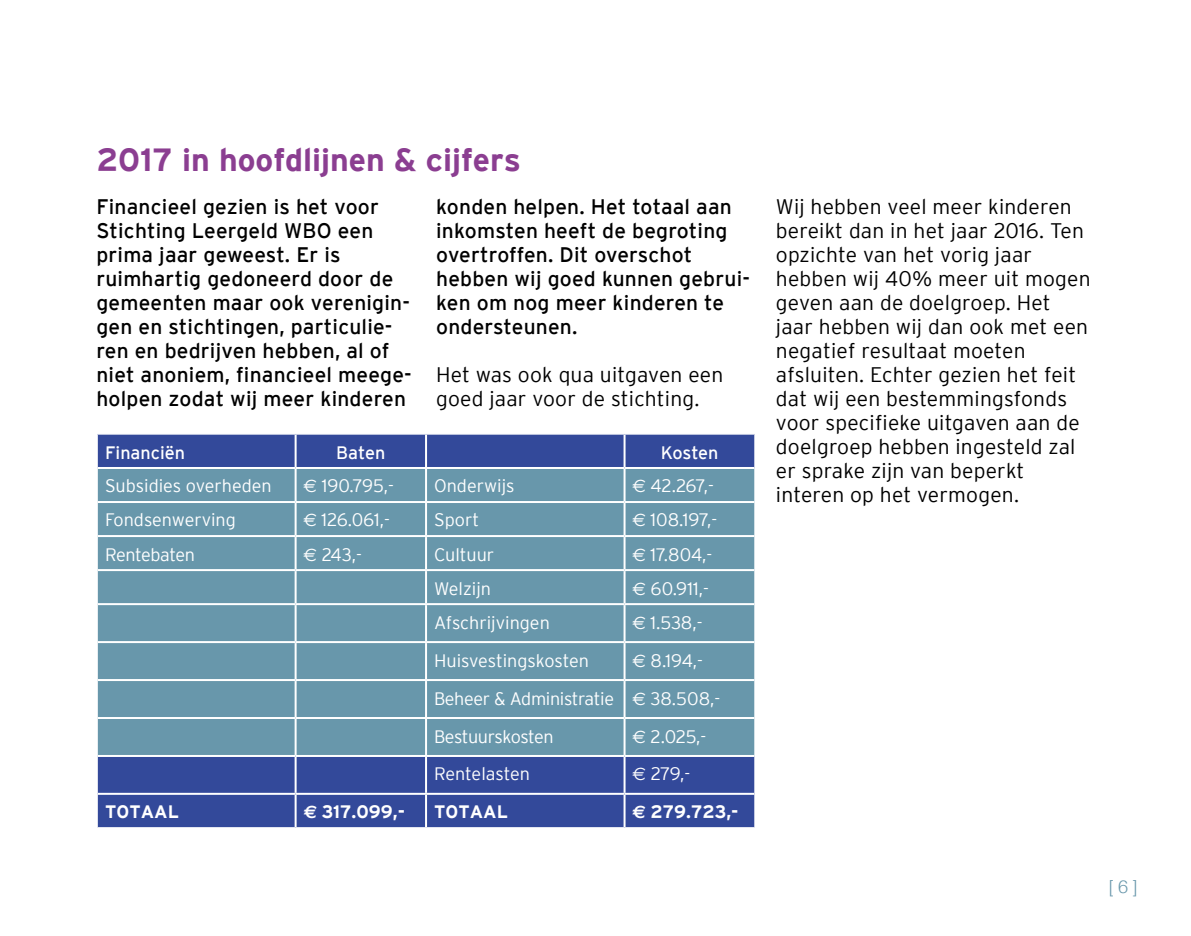
<style>
.page{position:relative;width:1191px;height:936px;background:#fff}
.page>*{position:absolute;margin:0;border:0;box-sizing:border-box;transform-origin:0 0}
.t1{font:700 32px "Interstate";color:#8b3e91}
.t2{font:300 21px/24px "Interstate";letter-spacing:.01em;color:#000}
.t3{font:21px/24px "Interstate";letter-spacing:.01em;color:#000}
.t4{font:300 18px/38px "Interstate";letter-spacing:-.005em;color:#fff}
.t5{font:700 18px "Interstate";color:#fff}
.t6{font:18px "Interstate";color:#fff}
.t7{font:300 18px "Interstate";letter-spacing:-.025em;color:#fff}
.t8{font:300 18px "Helvetica Neue";color:#6897ab}
.s1{font-family:"Euro Sans";font-weight:400}
.s2{font-family:"Euro Sans"}
</style>
<div class="page">
<div style="left:98px;top:434px;width:656px;height:393px;background:#33499a"></div>
<div style="left:98px;top:469px;width:656px;height:286px;background:#6897ab"></div>
<hr style="left:98px;top:467px;width:198px;height:2px;background:#fff">
<hr style="left:296px;top:467px;width:130px;height:2px;background:#fff">
<hr style="left:426px;top:467px;width:198px;height:2px;background:#fff">
<hr style="left:624px;top:467px;width:130px;height:2px;background:#fff">
<hr style="left:295px;top:434px;width:2px;height:33px;background:#fff">
<hr style="left:295px;top:469px;width:2px;height:32px;background:#fff">
<hr style="left:295px;top:503px;width:2px;height:32px;background:#fff">
<hr style="left:295px;top:537px;width:2px;height:32px;background:#fff">
<hr style="left:295px;top:571px;width:2px;height:32px;background:#fff">
<hr style="left:295px;top:605px;width:2px;height:36px;background:#fff">
<hr style="left:295px;top:643px;width:2px;height:36px;background:#fff">
<hr style="left:295px;top:681px;width:2px;height:36px;background:#fff">
<hr style="left:295px;top:719px;width:2px;height:36px;background:#fff">
<hr style="left:295px;top:757px;width:2px;height:35px;background:#fff">
<hr style="left:295px;top:794px;width:2px;height:33px;background:#fff">
<hr style="left:425px;top:434px;width:2px;height:33px;background:#fff">
<hr style="left:623px;top:434px;width:2px;height:33px;background:#fff">
<hr style="left:425px;top:469px;width:2px;height:32px;background:#fff">
<hr style="left:623px;top:469px;width:2px;height:32px;background:#fff">
<hr style="left:425px;top:503px;width:2px;height:32px;background:#fff">
<hr style="left:623px;top:503px;width:2px;height:32px;background:#fff">
<hr style="left:425px;top:537px;width:2px;height:32px;background:#fff">
<hr style="left:623px;top:537px;width:2px;height:32px;background:#fff">
<hr style="left:425px;top:571px;width:2px;height:32px;background:#fff">
<hr style="left:623px;top:571px;width:2px;height:32px;background:#fff">
<hr style="left:425px;top:605px;width:2px;height:36px;background:#fff">
<hr style="left:623px;top:605px;width:2px;height:36px;background:#fff">
<hr style="left:425px;top:643px;width:2px;height:36px;background:#fff">
<hr style="left:623px;top:643px;width:2px;height:36px;background:#fff">
<hr style="left:425px;top:681px;width:2px;height:36px;background:#fff">
<hr style="left:623px;top:681px;width:2px;height:36px;background:#fff">
<hr style="left:425px;top:719px;width:2px;height:36px;background:#fff">
<hr style="left:623px;top:719px;width:2px;height:36px;background:#fff">
<hr style="left:425px;top:757px;width:2px;height:35px;background:#fff">
<hr style="left:623px;top:757px;width:2px;height:35px;background:#fff">
<hr style="left:425px;top:794px;width:2px;height:33px;background:#fff">
<hr style="left:623px;top:794px;width:2px;height:33px;background:#fff">
<hr style="left:98px;top:501px;width:198px;height:2px;background:#fff">
<hr style="left:296px;top:501px;width:130px;height:2px;background:#fff">
<hr style="left:426px;top:501px;width:198px;height:2px;background:#fff">
<hr style="left:624px;top:501px;width:130px;height:2px;background:#fff">
<hr style="left:98px;top:535px;width:198px;height:2px;background:#fff">
<hr style="left:296px;top:535px;width:130px;height:2px;background:#fff">
<hr style="left:426px;top:535px;width:198px;height:2px;background:#fff">
<hr style="left:624px;top:535px;width:130px;height:2px;background:#fff">
<hr style="left:98px;top:569px;width:198px;height:2px;background:#fff">
<hr style="left:296px;top:569px;width:130px;height:2px;background:#fff">
<hr style="left:426px;top:569px;width:198px;height:2px;background:#fff">
<hr style="left:624px;top:569px;width:130px;height:2px;background:#fff">
<hr style="left:98px;top:603px;width:198px;height:2px;background:#fff">
<hr style="left:296px;top:603px;width:130px;height:2px;background:#fff">
<hr style="left:426px;top:603px;width:198px;height:2px;background:#fff">
<hr style="left:624px;top:603px;width:130px;height:2px;background:#fff">
<hr style="left:98px;top:641px;width:198px;height:2px;background:#fff">
<hr style="left:296px;top:641px;width:130px;height:2px;background:#fff">
<hr style="left:426px;top:641px;width:198px;height:2px;background:#fff">
<hr style="left:624px;top:641px;width:130px;height:2px;background:#fff">
<hr style="left:98px;top:679px;width:198px;height:2px;background:#fff">
<hr style="left:296px;top:679px;width:130px;height:2px;background:#fff">
<hr style="left:426px;top:679px;width:198px;height:2px;background:#fff">
<hr style="left:624px;top:679px;width:130px;height:2px;background:#fff">
<hr style="left:98px;top:717px;width:198px;height:2px;background:#fff">
<hr style="left:296px;top:717px;width:130px;height:2px;background:#fff">
<hr style="left:426px;top:717px;width:198px;height:2px;background:#fff">
<hr style="left:624px;top:717px;width:130px;height:2px;background:#fff">
<hr style="left:98px;top:755px;width:198px;height:2px;background:#fff">
<hr style="left:296px;top:755px;width:130px;height:2px;background:#fff">
<hr style="left:426px;top:755px;width:198px;height:2px;background:#fff">
<hr style="left:624px;top:755px;width:130px;height:2px;background:#fff">
<hr style="left:98px;top:792px;width:198px;height:2px;background:#fff">
<hr style="left:296px;top:792px;width:130px;height:2px;background:#fff">
<hr style="left:426px;top:792px;width:198px;height:2px;background:#fff">
<hr style="left:624px;top:792px;width:130px;height:2px;background:#fff">
<h1 class="t1" style="left:96px;top:142px;width:426px">2017 in hoofdlijnen &amp; cijfers</h1>
<p class="t3" style="left:96px;top:194px;width:317px">Financieel gezien is het voor<br>Stichting Leergeld WBO een prima jaar geweest. Er is ruimhartig gedoneerd door de gemeenten maar ook verenigin&shy;gen en stichtingen, particulie&shy;ren en bedrijven hebben, al of niet anoniem, financieel meege&shy;holpen zodat wij meer kinderen</p>
<p class="t3" style="left:436px;top:194px;width:315px">konden helpen. Het totaal aan inkomsten heeft de begroting overtroffen. Dit overschot hebben wij goed kunnen gebrui&shy;ken om nog meer kinderen te ondersteunen.</p>
<p class="t2" style="left:436px;top:362px;width:289px">Het was ook qua uitgaven een goed jaar voor de stichting.</p>
<p class="t6" style="left:105px;top:442px;width:82px">Financiën</p>
<p class="t6" style="left:336px;top:442px;width:50px">Baten</p>
<p class="t6" style="left:661px;top:442px;width:59px">Kosten</p>
<p class="t4" style="left:105px;top:467px;width:168px">Subsidies overheden</p>
<p class="t4" style="left:304px;top:467px;width:92px"><span class="s1">E</span> 190.795,-</p>
<p class="t4" style="left:434px;top:467px;width:82px">Onderwijs</p>
<p class="t4" style="left:632px;top:467px;width:83px"><span class="s1">E</span> 42.267,-</p>
<p class="t4" style="left:105px;top:501px;width:132px">Fondsenwerving</p>
<p class="t4" style="left:304px;top:501px;width:88px"><span class="s1">E</span> 126.061,-</p>
<p class="t4" style="left:434px;top:501px;width:47px">Sport</p>
<p class="t4" style="left:632px;top:501px;width:86px"><span class="s1">E</span> 108.197,-</p>
<p class="t7" style="left:105px;top:544px;width:91px">Rentebaten</p>
<p class="t4" style="left:304px;top:535px;width:60px"><span class="s1">E</span> 243,-</p>
<p class="t4" style="left:434px;top:535px;width:62px">Cultuur</p>
<p class="t4" style="left:632px;top:535px;width:81px"><span class="s1">E</span> 17.804,-</p>
<p class="t4" style="left:434px;top:569px;width:59px">Welzijn</p>
<p class="t4" style="left:632px;top:569px;width:78px"><span class="s1">E</span> 60.911,-</p>
<p class="t4" style="left:434px;top:603px;width:117px">Afschrijvingen</p>
<p class="t4" style="left:632px;top:603px;width:71px"><span class="s1">E</span> 1.538,-</p>
<p class="t4" style="left:434px;top:641px;width:156px">Huisvestingskosten</p>
<p class="t4" style="left:434px;top:641px;width:288px;text-indent:198px"><span class="s1">E</span> 8.194,-<br>Beheer &amp; Administratie <span class="s1">E</span> 38.508,-<br>Bestuurskosten</p>
<p class="t4" style="left:632px;top:717px;width:75px"><span class="s1">E</span> 2.025,-</p>
<p class="t4" style="left:434px;top:755px;width:97px">Rentelasten</p>
<p class="t4" style="left:632px;top:755px;width:59px"><span class="s1">E</span> 279,-</p>
<p class="t5" style="left:105px;top:801px;width:75px">TOTAAL</p>
<p class="t5" style="left:304px;top:801px;width:103px"><span class="s2">e</span> 317.099,-</p>
<p class="t5" style="left:434px;top:801px;width:75px">TOTAAL</p>
<p class="t5" style="left:632px;top:801px;width:107px"><span class="s2">e</span> 279.723,-</p>
<p class="t2" style="left:776px;top:194px;width:316px">Wij hebben veel meer kinderen bereikt dan in het jaar 2016. Ten opzichte van het vorig jaar hebben wij 40% meer uit mogen geven aan de doelgroep. Het jaar hebben wij dan ook met een negatief resultaat moeten afsluiten. Echter gezien het feit dat wij een bestemmingsfonds voor specifieke uitgaven aan de doelgroep hebben ingesteld zal er sprake zijn van beperkt interen op het vermogen.</p>
<p class="t8" style="left:1108px;top:872px;width:30px">[ 6 ]</p>
</div>
